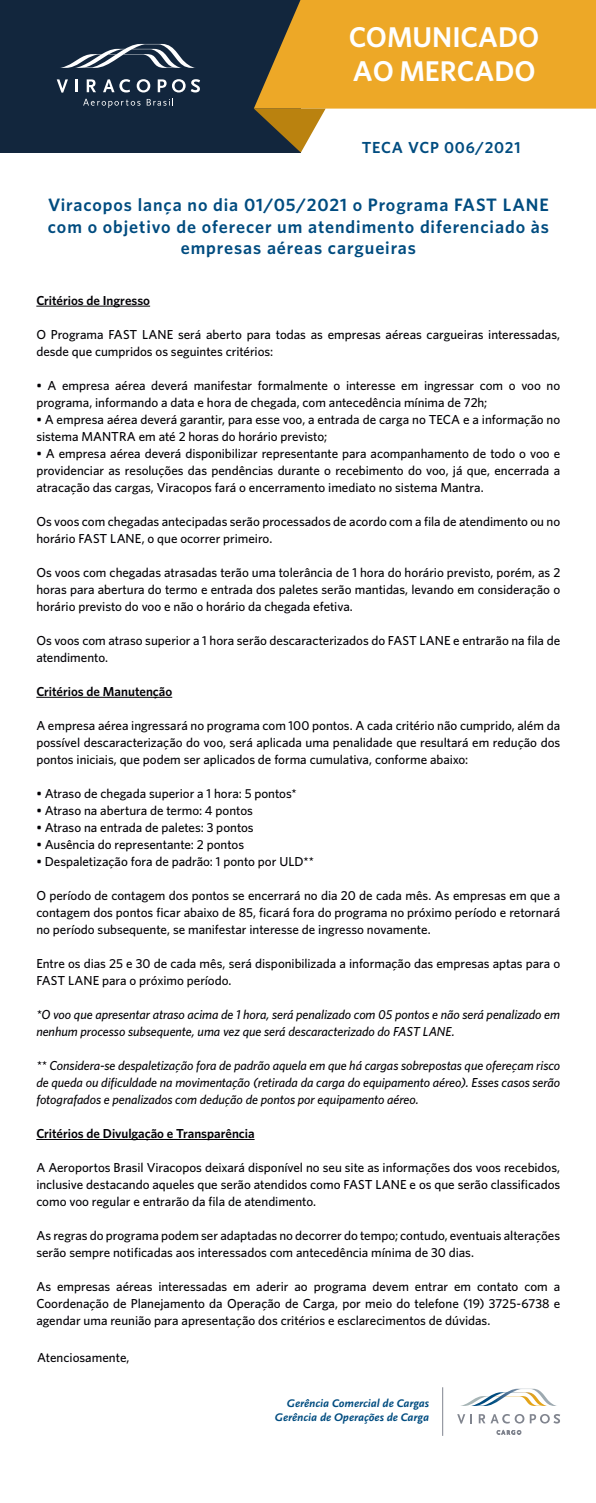
<style>
.page{position:relative;width:596px;height:1503px;background:#fff}
.page>*{position:absolute;margin:0;border:0;box-sizing:border-box;transform-origin:0 0}
.t1{font:600 28.6px/34.3px "Whitney";color:#fff}
.t2{font:600 18px/21.6px "Whitney";letter-spacing:.05em;color:#004c80;text-align:center}
.t3{font:600 16px "Whitney";letter-spacing:.05em;color:#004c80}
.t4{font:500 13px/17px "Whitney";letter-spacing:-.005em;color:#020105}
.t5{font:italic 500 13px/17px "Whitney";letter-spacing:-.005em;color:#020105}
.t6{font:600 13px "Whitney";letter-spacing:-.005em;color:#020105}
.t7{font:italic 700 11.5px "Scala Sans OT";color:#004c80}
</style>
<div class="page">
<div style="left:386px;top:0;width:209px;height:109px;background:#eda827"></div>
<svg style="left:0;top:0;width:386px;height:153px;background:#545346"></svg>
<hr style="left:36px;top:306px;width:114px;height:1px;background:#020105">
<hr style="left:36px;top:697px;width:136px;height:1px;background:#020105">
<hr style="left:36px;top:1139px;width:218px;height:1px;background:#020105">
<hr style="left:442px;top:1387px;width:1px;height:48px;background:#81858f">
<svg style="left:464px;top:1388px;width:90px;height:17px"></svg>
<svg style="left:457px;top:1414px;width:15px;height:9px"></svg>
<svg style="left:478px;top:1414px;width:82px;height:9px"></svg>
<svg style="left:496px;top:1430px;width:24px;height:4px"></svg>
<h1 class="t1" style="left:348px;top:19px;width:192px">COMUNICADO<br>AO MERCADO</h1>
<p class="t3" style="left:361px;top:136px;width:160px">TECA VCP 006/2021</p>
<p class="t2" style="left:48px;top:194px;width:502px">Viracopos lança no dia 01/05/2021 o Programa FAST LANE com o objetivo de oferecer um atendimento diferenciado às empresas aéreas cargueiras</p>
<p class="t6" style="left:36px;top:292px;width:115px">Critérios de Ingresso</p>
<p class="t4" style="left:36px;top:325px;width:525px">O Programa FAST LANE será aberto para todas as empresas aéreas cargueiras interessadas, desde que cumpridos os seguintes critérios:</p>
<p class="t4" style="left:36px;top:376px;width:525px">• A empresa aérea deverá manifestar formalmente o interesse em ingressar com o voo no programa, informando a data e hora de chegada, com antecedência mínima de 72h;</p>
<p class="t4" style="left:36px;top:410px;width:525px">• A empresa aérea deverá garantir, para esse voo, a entrada de carga no TECA e a informação no sistema MANTRA em até 2 horas do horário previsto;</p>
<p class="t4" style="left:36px;top:444px;width:525px;text-align:justify">• A empresa aérea deverá disponibilizar representante para acompanhamento de todo o voo e providenciar as resoluções das pendências durante o recebimento do voo, já que, encerrada a atracação das cargas, Viracopos fará o encerramento imediato no sistema Mantra.</p>
<p class="t4" style="left:36px;top:512px;width:525px">Os voos com chegadas antecipadas serão processados de acordo com a fila de atendimento ou no horário FAST LANE, o que ocorrer primeiro.</p>
<p class="t4" style="left:36px;top:563px;width:525px;text-align:justify">Os voos com chegadas atrasadas terão uma tolerância de 1 hora do horário previsto, porém, as 2 horas para abertura do termo e entrada dos paletes serão mantidas, levando em consideração o horário previsto do voo e não o horário da chegada efetiva.</p>
<p class="t4" style="left:36px;top:631px;width:525px">Os voos com atraso superior a 1 hora serão descaracterizados do FAST LANE e entrarão na fila de atendimento.</p>
<p class="t6" style="left:36px;top:683px;width:137px">Critérios de Manutenção</p>
<p class="t4" style="left:36px;top:716px;width:525px;text-align:justify">A empresa aérea ingressará no programa com 100 pontos. A cada critério não cumprido, além da possível descaracterização do voo, será aplicada uma penalidade que resultará em redução dos pontos iniciais, que podem ser aplicados de forma cumulativa, conforme abaixo:</p>
<p class="t4" style="left:36px;top:784px;width:262px">• Atraso de chegada superior a 1 hora: 5 pontos*</p>
<p class="t4" style="left:36px;top:801px;width:218px">• Atraso na abertura de termo: 4 pontos</p>
<p class="t4" style="left:36px;top:818px;width:219px">• Atraso na entrada de paletes: 3 pontos</p>
<p class="t4" style="left:36px;top:835px;width:209px">• Ausência do representante: 2 pontos</p>
<p class="t4" style="left:36px;top:852px;width:279px">• Despaletização fora de padrão: 1 ponto por ULD**</p>
<p class="t4" style="left:36px;top:886px;width:525px;text-align:justify">O período de contagem dos pontos se encerrará no dia 20 de cada mês. As empresas em que a contagem dos pontos ficar abaixo de 85, ficará fora do programa no próximo período e retornará no período subsequente, se manifestar interesse de ingresso novamente.</p>
<p class="t4" style="left:36px;top:954px;width:525px">Entre os dias 25 e 30 de cada mês, será disponibilizada a informação das empresas aptas para o<br>FAST LANE para o próximo período.</p>
<p class="t5" style="left:36px;top:1005px;width:525px">*O voo que apresentar atraso acima de 1 hora, será penalizado com 05 pontos e não será penalizado em nenhum processo subsequente, uma vez que será descaracterizado do FAST LANE.</p>
<p class="t5" style="left:36px;top:1056px;width:525px;text-align:justify">** Considera-se despaletização fora de padrão aquela em que há cargas sobrepostas que ofereçam risco de queda ou dificuldade na movimentação (retirada da carga do equipamento aéreo). Esses casos serão fotografados e penalizados com dedução de pontos por equipamento aéreo.</p>
<p class="t6" style="left:36px;top:1125px;width:220px">Critérios de Divulgação e Transparência</p>
<p class="t4" style="left:36px;top:1158px;width:525px;text-align:justify">A Aeroportos Brasil Viracopos deixará disponível no seu site as informações dos voos recebidos, inclusive destacando aqueles que serão atendidos como FAST LANE e os que serão classificados como voo regular e entrarão da fila de atendimento.</p>
<p class="t4" style="left:36px;top:1226px;width:525px">As regras do programa podem ser adaptadas no decorrer do tempo; contudo, eventuais alterações serão sempre notificadas aos interessados com antecedência mínima de 30 dias.</p>
<p class="t4" style="left:36px;top:1277px;width:525px;text-align:justify">As empresas aéreas interessadas em aderir ao programa devem entrar em contato com a Coordenação de Planejamento da Operação de Carga, por meio do telefone (19) 3725-6738 e agendar uma reunião para apresentação dos critérios e esclarecimentos de dúvidas.</p>
<p class="t4" style="left:37px;top:1348px;width:94px">Atenciosamente,</p>
<p class="t7" style="left:287px;top:1397px;width:144px">Gerência Comercial de Cargas</p>
<p class="t7" style="left:275px;top:1410px;width:155px">Gerência de Operações de Carga</p>
</div>
